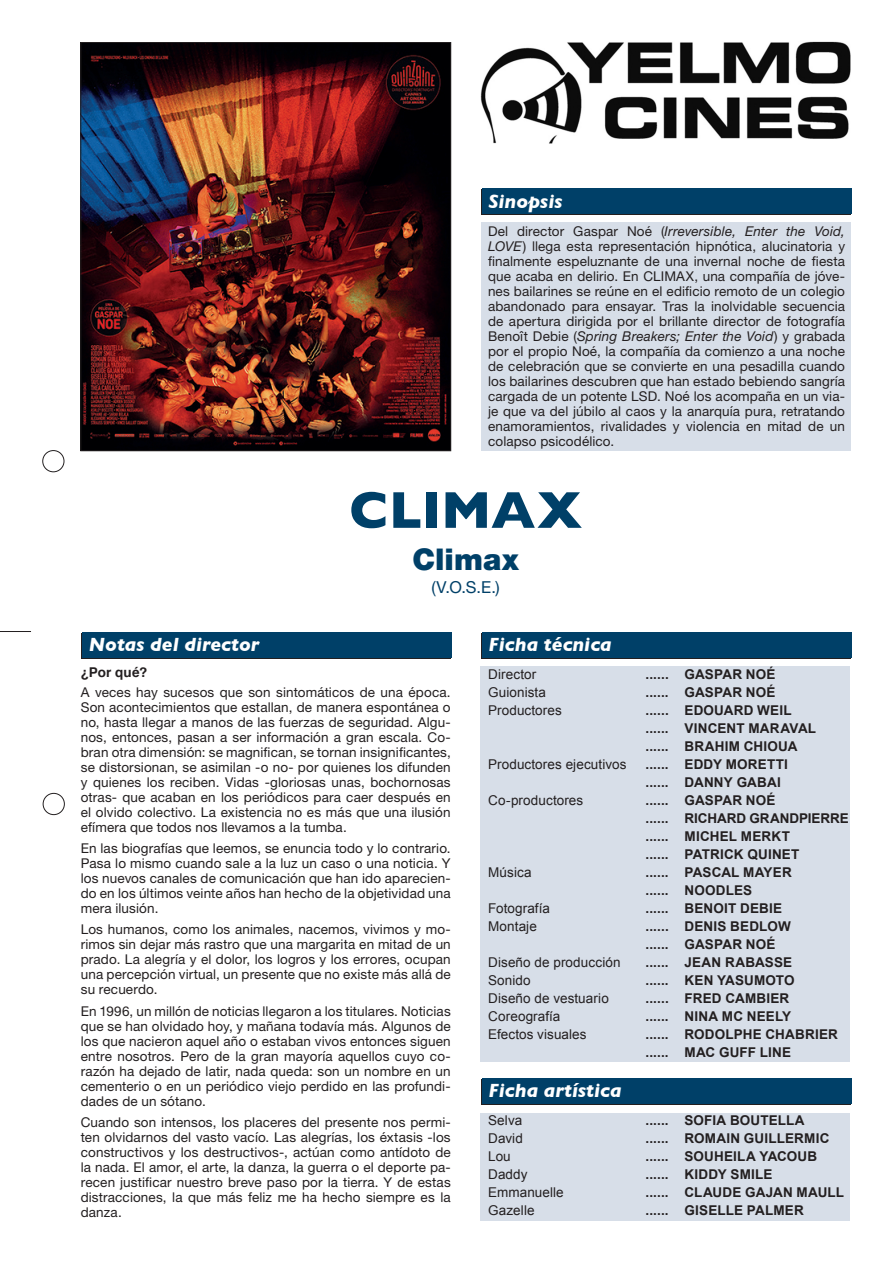
<style>
.page{position:relative;width:893px;height:1263px;background:#fff}
.page>*{position:absolute;margin:0;border:0;box-sizing:border-box;transform-origin:0 0}
.t1{font:700 52.5px "Gill Sans";color:#004068}
.t2{font:900 30px "Helvetica Neue";color:#004068}
.t3{font:italic 700 19.5px "Gill Sans";color:#fff}
.t4{font:16.5px "Helvetica Neue";color:#004068}
.t5{font:13.5px/15px "Helvetica Neue";letter-spacing:.01em;color:#231f20;text-align:justify}
.t6{font:700 13.5px "Arial";letter-spacing:.01em;color:#231f20}
.t7{font:13.5px "Arial";letter-spacing:.01em;color:#231f20}
.t8{font:700 13.5px "Helvetica";letter-spacing:.01em;color:#231f20}
.s1{font-style:italic}
</style>
<div class="page">
<img style="left:82px;top:44px;width:367px;height:405px">
<div style="left:80px;top:42px;width:371px;height:409px;border:1px solid #231f20"></div>
<div style="left:481px;top:190px;width:369px;height:25px;background:#231f20"></div>
<div style="left:81px;top:634px;width:370px;height:25px;background:#231f20"></div>
<div style="left:482px;top:189px;width:369px;height:25px;background:#004068"></div>
<div style="left:82px;top:632px;width:370px;height:26px;background:#004068"></div>
<div style="left:481px;top:222px;width:369px;height:229px;background:#d7dee8"></div>
<hr style="left:0;top:631px;width:31px;height:1px;background:#231f20">
<div style="left:43px;top:450px;width:21px;height:22px;border:1px solid #231f20;border-radius:50%"></div>
<div style="left:43px;top:793px;width:22px;height:22px;border:1px solid #231f20;border-radius:50%"></div>
<img style="left:480px;top:41px;width:370px;height:102px">
<div style="left:481px;top:634px;width:369px;height:25px;background:#231f20"></div>
<div style="left:481px;top:1079px;width:369px;height:26px;background:#231f20"></div>
<div style="left:482px;top:632px;width:369px;height:26px;background:#004068"></div>
<div style="left:482px;top:1078px;width:369px;height:26px;background:#004068"></div>
<div style="left:480px;top:666px;width:370px;height:396px;background:#d7dee8"></div>
<div style="left:480px;top:1112px;width:370px;height:108px;background:#d7dee8"></div>
<p class="t3" style="left:489px;top:190px;width:75px">Sinopsis</p>
<p class="t5" style="left:488px;top:223px;width:359px">Del director Gaspar Noé (<span class="s1">Irreversible, Enter the Void, LOVE</span>) llega esta representación hipnótica, alucinatoria y finalmente espeluznante de una invernal noche de fiesta que acaba en delirio. En CLIMAX, una compañía de jóve&shy;nes bailarines se reúne en el edificio remoto de un colegio abandonado para ensayar. Tras la inolvidable secuencia de apertura dirigida por el brillante director de fotografía Benoît Debie (<span class="s1">Spring Breakers; Enter the Void</span>) y grabada por el propio Noé, la compañía da comienzo a una noche de celebración que se convierte en una pesadilla cuando los bailarines descubren que han estado bebiendo sangría cargada de un potente LSD. Noé los acompaña en un via&shy;je que va del júbilo al caos y la anarquía pura, retratando enamoramientos, rivalidades y violencia en mitad de un colapso psicodélico.</p>
<p class="t1" style="left:349px;top:468px;width:234px">CLIMAX</p>
<p class="t3" style="left:89px;top:633px;width:172px">Notas del director</p>
<p class="t2" style="left:412px;top:541px;width:108px">Climax</p>
<p class="t4" style="left:432px;top:578px;width:70px">(V.O.S.E.)</p>
<p class="t3" style="left:489px;top:633px;width:125px">Ficha técnica</p>
<p class="t8" style="left:81px;top:662px;width:68px">¿Por qué?</p>
<p class="t5" style="left:81px;top:684px;width:371px">A veces hay sucesos que son sintomáticos de una época.<br>Son acontecimientos que estallan, de manera espontánea o no, hasta llegar a manos de las fuerzas de seguridad. Algu&shy;nos, entonces, pasan a ser información a gran escala. Co&shy;bran otra dimensión: se magnifican, se tornan insignificantes, se distorsionan, se asimilan -o no- por quienes los difunden y quienes los reciben. Vidas -gloriosas unas, bochornosas otras- que acaban en los periódicos para caer después en el olvido colectivo. La existencia no es más que una ilusión efímera que todos nos llevamos a la tumba.</p>
<p class="t5" style="left:81px;top:840px;width:371px">En las biografías que leemos, se enuncia todo y lo contrario.<br>Pasa lo mismo cuando sale a la luz un caso o una noticia. Y los nuevos canales de comunicación que han ido aparecien&shy;do en los últimos veinte años han hecho de la objetividad una mera ilusión.</p>
<p class="t5" style="left:81px;top:922px;width:371px">Los humanos, como los animales, nacemos, vivimos y mo&shy;rimos sin dejar más rastro que una margarita en mitad de un prado. La alegría y el dolor, los logros y los errores, ocupan una percepción virtual, un presente que no existe más allá de su recuerdo.</p>
<p class="t5" style="left:81px;top:1003px;width:371px">En 1996, un millón de noticias llegaron a los titulares. Noticias que se han olvidado hoy, y mañana todavía más. Algunos de los que nacieron aquel año o estaban vivos entonces siguen entre nosotros. Pero de la gran mayoría aquellos cuyo co&shy;razón ha dejado de latir, nada queda: son un nombre en un cementerio o en un periódico viejo perdido en las profundi&shy;dades de un sótano.</p>
<p class="t5" style="left:81px;top:1114px;width:371px">Cuando son intensos, los placeres del presente nos permi&shy;ten olvidarnos del vasto vacío. Las alegrías, los éxtasis -los constructivos y los destructivos-, actúan como antídoto de la nada. El amor, el arte, la danza, la guerra o el deporte pa&shy;recen justificar nuestro breve paso por la tierra. Y de estas distracciones, la que más feliz me ha hecho siempre es la danza.</p>
<p class="t7" style="left:488px;top:667px;width:50px">Director</p>
<p class="t6" style="left:645px;top:667px;width:131px">...... GASPAR NOÉ</p>
<p class="t7" style="left:488px;top:685px;width:59px">Guionista</p>
<p class="t6" style="left:645px;top:685px;width:131px">...... GASPAR NOÉ</p>
<p class="t7" style="left:488px;top:703px;width:75px">Productores</p>
<p class="t6" style="left:645px;top:703px;width:148px">...... EDOUARD WEIL</p>
<p class="t6" style="left:645px;top:721px;width:172px">...... VINCENT MARAVAL</p>
<p class="t6" style="left:645px;top:739px;width:153px">...... BRAHIM CHIOUA</p>
<p class="t7" style="left:488px;top:757px;width:140px">Productores ejecutivos</p>
<p class="t6" style="left:645px;top:757px;width:144px">...... EDDY MORETTI</p>
<p class="t6" style="left:645px;top:775px;width:137px">...... DANNY GABAI</p>
<p class="t7" style="left:488px;top:793px;width:97px">Co-productores</p>
<p class="t6" style="left:645px;top:793px;width:131px">...... GASPAR NOÉ</p>
<p class="t6" style="left:645px;top:811px;width:205px">...... RICHARD GRANDPIERRE</p>
<p class="t6" style="left:645px;top:829px;width:146px">...... MICHEL MERKT</p>
<p class="t6" style="left:645px;top:847px;width:155px">...... PATRICK QUINET</p>
<p class="t7" style="left:488px;top:865px;width:45px">Música</p>
<p class="t6" style="left:645px;top:865px;width:148px">...... PASCAL MAYER</p>
<p class="t6" style="left:645px;top:883px;width:108px">...... NOODLES</p>
<p class="t7" style="left:488px;top:901px;width:63px">Fotografía</p>
<p class="t6" style="left:645px;top:901px;width:138px">...... BENOIT DEBIE</p>
<p class="t7" style="left:488px;top:919px;width:50px">Montaje</p>
<p class="t6" style="left:645px;top:919px;width:147px">...... DENIS BEDLOW</p>
<p class="t6" style="left:645px;top:937px;width:131px">...... GASPAR NOÉ</p>
<p class="t7" style="left:488px;top:955px;width:134px">Diseño de producción</p>
<p class="t6" style="left:645px;top:955px;width:148px">...... JEAN RABASSE</p>
<p class="t7" style="left:488px;top:973px;width:44px">Sonido</p>
<p class="t6" style="left:645px;top:973px;width:151px">...... KEN YASUMOTO</p>
<p class="t7" style="left:488px;top:991px;width:122px">Diseño de vestuario</p>
<p class="t6" style="left:645px;top:991px;width:145px">...... FRED CAMBIER</p>
<p class="t7" style="left:488px;top:1009px;width:74px">Coreografía</p>
<p class="t6" style="left:645px;top:1009px;width:147px">...... NINA MC NEELY</p>
<p class="t7" style="left:488px;top:1027px;width:100px">Efectos visuales</p>
<p class="t6" style="left:645px;top:1027px;width:194px">...... RODOLPHE CHABRIER</p>
<p class="t6" style="left:645px;top:1045px;width:147px">...... MAC GUFF LINE</p>
<p class="t3" style="left:489px;top:1079px;width:135px">Ficha artística</p>
<p class="t7" style="left:488px;top:1113px;width:36px">Selva</p>
<p class="t6" style="left:645px;top:1113px;width:161px">...... SOFIA BOUTELLA</p>
<p class="t7" style="left:488px;top:1131px;width:36px">David</p>
<p class="t6" style="left:645px;top:1131px;width:185px">...... ROMAIN GUILLERMIC</p>
<p class="t7" style="left:488px;top:1149px;width:24px">Lou</p>
<p class="t6" style="left:645px;top:1149px;width:173px">...... SOUHEILA YACOUB</p>
<p class="t7" style="left:488px;top:1167px;width:41px">Daddy</p>
<p class="t6" style="left:645px;top:1167px;width:128px">...... KIDDY SMILE</p>
<p class="t7" style="left:488px;top:1185px;width:77px">Emmanuelle</p>
<p class="t6" style="left:645px;top:1185px;width:200px">...... CLAUDE GAJAN MAULL</p>
<p class="t7" style="left:488px;top:1203px;width:48px">Gazelle</p>
<p class="t6" style="left:645px;top:1203px;width:160px">...... GISELLE PALMER</p>
</div>
